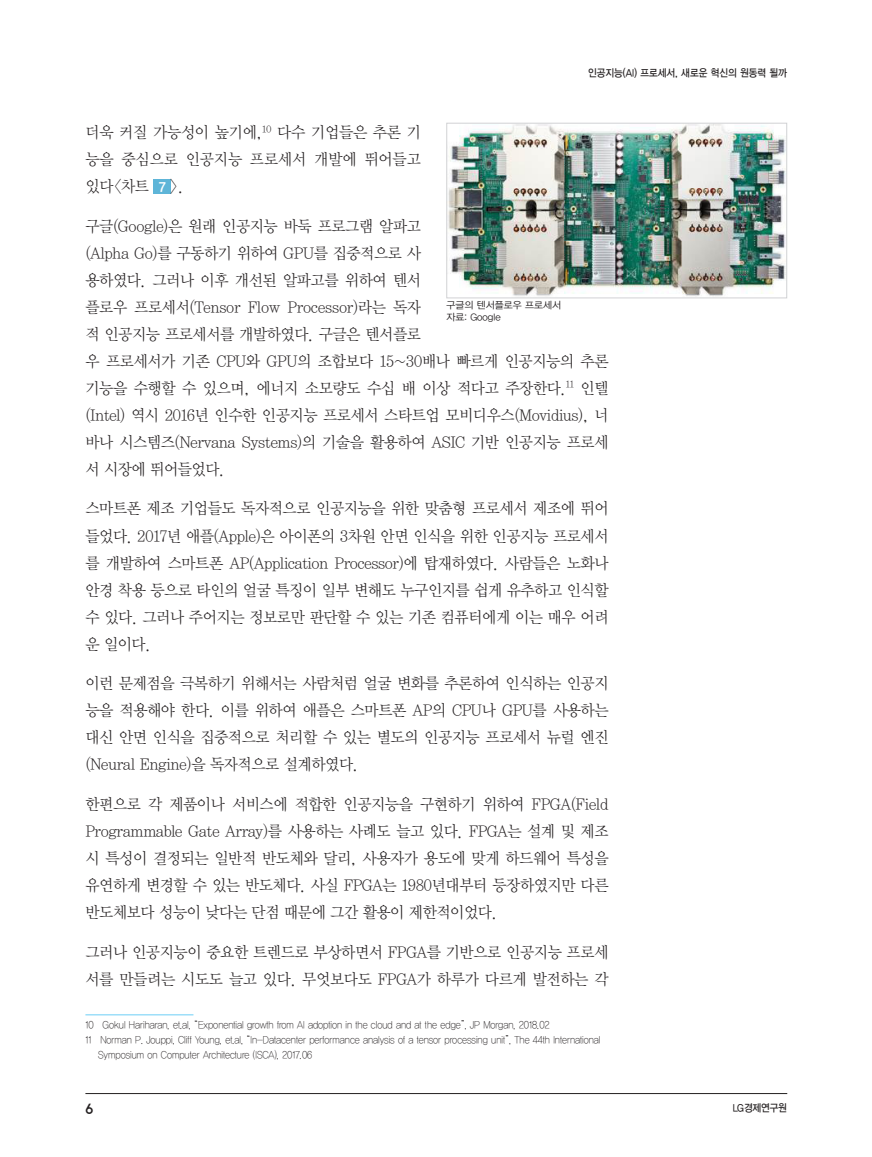
<style>
.page{position:relative;width:872px;height:1157px;background:#fff}
.page>*{position:absolute;margin:0;border:0;box-sizing:border-box;transform-origin:0 0}
._3__본문1{font:15.9px/27px "YDVY Mj O12";letter-spacing:-.03em;color:#231f20;text-align:justify;scale:.95 1}
.t1{font:13.5px "YDV Yhead M";color:#231f20}
.t2{font:13.5px "YDVYGO14";color:#fff}
.주석{font:10.5px/15px "YDVYGO11";color:#231f20;scale:.9 1}
.t3{font:10.5px "YDVYGO13";color:#231f20;scale:.9 1}
.사진_설명{font:9.75px "YDVYGO12";color:#231f20}
</style>
<div class="page">
<hr style="left:85px;top:1093px;width:702px;height:1px;background:#231f20">
<div style="left:154px;top:179px;width:17px;height:15px;background:#5eb5d8"></div>
<hr style="left:85px;top:1014px;width:108px;height:1px;background:#6bcff6">
<img style="left:448px;top:125px;width:337px;height:171px">
<div style="left:446px;top:123px;width:341px;height:175px;border:1px solid #d1d2d4"></div>
<p class="t3" style="left:588px;top:66px;width:222px">인공지능(AI) 프로세서, 새로운 혁신의 원동력 될까</p>
<p class="_3__본문1" style="left:85px;top:118px;width:355px">더욱 커질 가능성이 높기에,<sup>10</sup> 다수 기업들은 추론 기 능을 중심으로 인공지능 프로세서 개발에 뛰어들고 있다&lt;차트</p>
<p class="t2" style="left:159px;top:177px;width:8px">7</p>
<p class="_3__본문1" style="left:171px;top:172px;width:16px">&gt;.</p>
<p class="_3__본문1" style="left:85px;top:211px;width:552px;text-align:left">구글(Google)은 원래 인공지능 바둑 프로그램 알파고<br>(Alpha Go)를 구동하기 위하여 GPU를 집중적으로 사<br>용하였다. 그러나 이후 개선된 알파고를 위하여 텐서<br>플로우 프로세서(Tensor Flow Processor)라는 독자<br>적 인공지능 프로세서를 개발하였다. 구글은 텐서플로<br>우 프로세서가 기존 CPU와 GPU의 조합보다 15~30배나 빠르게 인공지능의 추론 기능을 수행할 수 있으며, 에너지 소모량도 수십 배 이상 적다고 주장한다.<sup>11</sup> 인텔 (Intel) 역시 2016년 인수한 인공지능 프로세서 스타트업 모비디우스(Movidius), 너 바나 시스템즈(Nervana Systems)의 기술을 활용하여 ASIC 기반 인공지능 프로세 서 시장에 뛰어들었다.</p>
<p class="_3__본문1" style="left:85px;top:494px;width:552px">스마트폰 제조 기업들도 독자적으로 인공지능을 위한 맞춤형 프로세서 제조에 뛰어 들었다. 2017년 애플(Apple)은 아이폰의 3차원 안면 인식을 위한 인공지능 프로세서 를 개발하여 스마트폰 AP(Application Processor)에 탑재하였다. 사람들은 노화나 안경 착용 등으로 타인의 얼굴 특징이 일부 변해도 누구인지를 쉽게 유추하고 인식할 수 있다. 그러나 주어지는 정보로만 판단할 수 있는 기존 컴퓨터에게 이는 매우 어려 운 일이다.</p>
<p class="_3__본문1" style="left:85px;top:669px;width:552px">이런 문제점을 극복하기 위해서는 사람처럼 얼굴 변화를 추론하여 인식하는 인공지 능을 적용해야 한다. 이를 위하여 애플은 스마트폰 AP의 CPU나 GPU를 사용하는 대신 안면 인식을 집중적으로 처리할 수 있는 별도의 인공지능 프로세서 뉴럴 엔진 (Neural Engine)을 독자적으로 설계하였다.</p>
<p class="_3__본문1" style="left:85px;top:790px;width:552px">한편으로 각 제품이나 서비스에 적합한 인공지능을 구현하기 위하여 FPGA(Field Programmable Gate Array)를 사용하는 사례도 늘고 있다. FPGA는 설계 및 제조 시 특성이 결정되는 일반적 반도체와 달리, 사용자가 용도에 맞게 하드웨어 특성을 유연하게 변경할 수 있는 반도체다. 사실 FPGA는 1980년대부터 등장하였지만 다른 반도체보다 성능이 낮다는 단점 때문에 그간 활용이 제한적이었다.</p>
<p class="_3__본문1" style="left:85px;top:937px;width:552px">그러나 인공지능이 중요한 트렌드로 부상하면서 FPGA를 기반으로 인공지능 프로세 서를 만들려는 시도도 늘고 있다. 무엇보다도 FPGA가 하루가 다르게 발전하는 각</p>
<p class="주석" style="left:85px;top:1016px;width:517px">10　Gokul Hariharan, et.al, “Exponential growth from AI adoption in the cloud and at the edge”, JP Morgan, 2018.02</p>
<p class="주석" style="left:98px;top:1031px;width:559px;text-indent:-13px">11　Norman P. Jouppi, Cliff Young, et.al, “In-Datacenter performance analysis of a tensor processing unit”, The 44th International<br>Symposium on Computer Architecture (ISCA), 2017.06</p>
<p class="사진_설명" style="left:446px;top:299px;width:116px">구글의 텐서플로우 프로세서</p>
<p class="사진_설명" style="left:446px;top:311px;width:56px">자료: Google</p>
<p class="t1" style="left:85px;top:1102px;width:9px">6</p>
<p class="t3" style="left:733px;top:1101px;width:61px">LG경제연구원</p>
</div>
